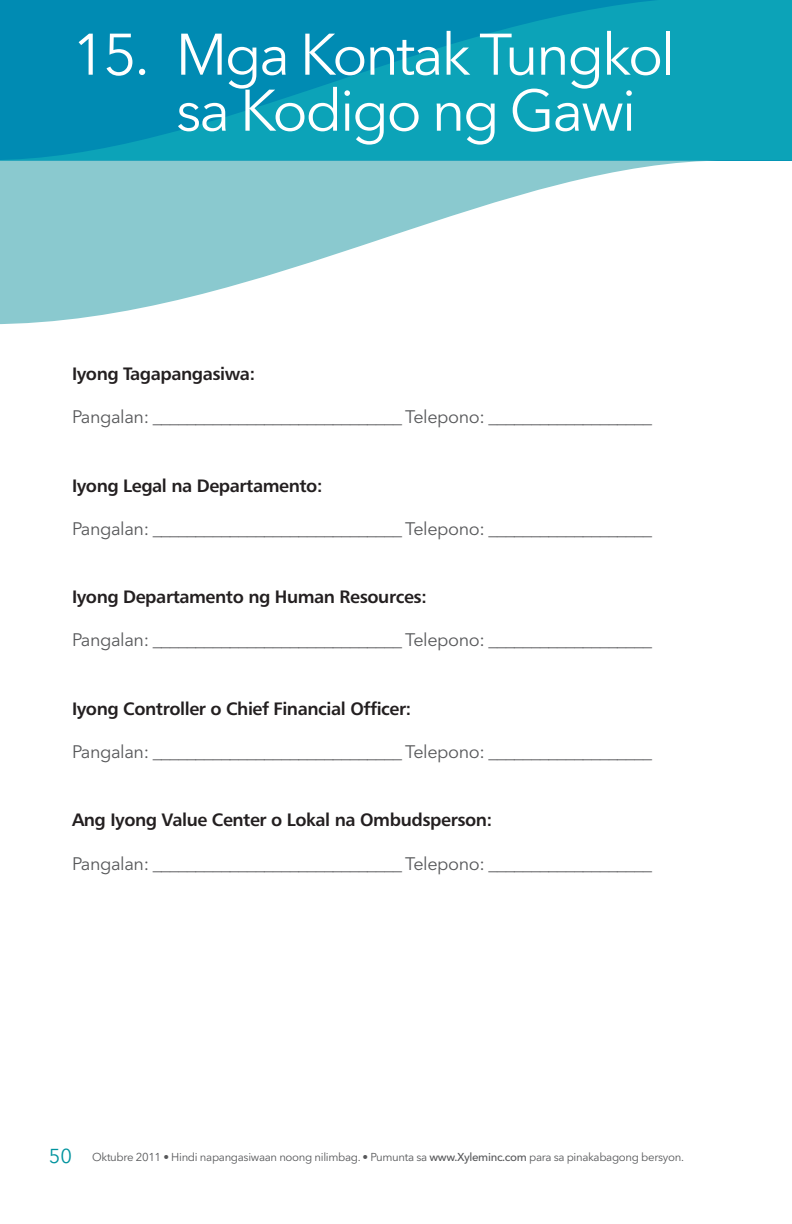
<style>
.page{position:relative;width:792px;height:1224px;background:#fff}
.page>*{position:absolute;margin:0;border:0;box-sizing:border-box;transform-origin:0 0}
.t1{font:58px/56px "Avenir Next LT Com";letter-spacing:-.04em;color:#fff}
.t2{font:18px "Avenir Next LT Com";letter-spacing:-.025em;color:#57585a}
.t3{font:18px "Humanist 777 BT Bold B";letter-spacing:-.025em;color:#231f20}
.t4{font:11.4px "Avenir Next LT Com";letter-spacing:-.03em;color:#57585a}
.s1{font-size:20px;color:#00939e}
.s2{font-weight:500}
</style>
<div class="page">
<svg style="left:0;top:160px;width:792px;height:164px"></svg>
<svg style="left:0;top:0;width:792px;height:160px;background:#0698b5"></svg>
<h1 class="t1" style="left:176px;top:27px;width:501px;text-indent:-104px">15. Mga Kontak Tungkol sa Kodigo ng Gawi</h1>
<p class="t3" style="left:72px;top:366px;width:185px">Iyong Tagapangasiwa:</p>
<p class="t2" style="left:72px;top:406px;width:582px">Pangalan: _____________________________ Telepono: ___________________</p>
<p class="t3" style="left:72px;top:478px;width:252px">Iyong Legal na Departamento:</p>
<p class="t2" style="left:72px;top:518px;width:582px">Pangalan: _____________________________ Telepono: ___________________</p>
<p class="t3" style="left:72px;top:590px;width:356px">Iyong Departamento ng Human Resources:</p>
<p class="t2" style="left:72px;top:629px;width:582px">Pangalan: _____________________________ Telepono: ___________________</p>
<p class="t3" style="left:72px;top:701px;width:341px">Iyong Controller o Chief Financial Officer:</p>
<p class="t2" style="left:72px;top:741px;width:582px">Pangalan: _____________________________ Telepono: ___________________</p>
<p class="t3" style="left:72px;top:813px;width:422px">Ang Iyong Value Center o Lokal na Ombudsperson:</p>
<p class="t2" style="left:72px;top:852px;width:582px">Pangalan: _____________________________ Telepono: ___________________</p>
<p class="t4" style="left:49px;top:1150px;width:637px"><span class="s1">50</span> Oktubre 2011 • Hindi napangasiwaan noong nilimbag. • Pumunta sa <span class="s2">www.Xyleminc.com</span> para sa pinakabagong bersyon.</p>
</div>
